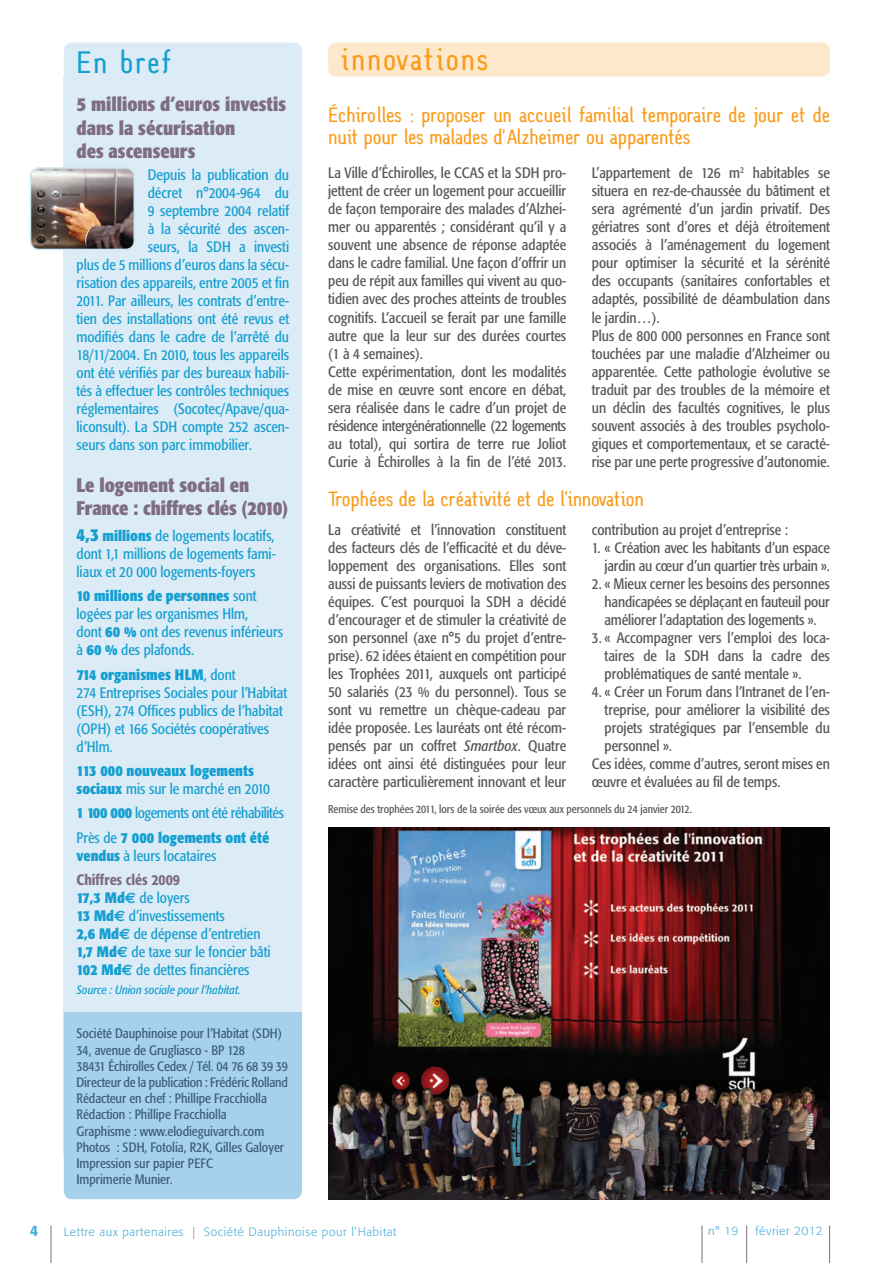
<style>
.page{position:relative;width:893px;height:1263px;background:#fff}
.page>*{position:absolute;margin:0;border:0;box-sizing:border-box;transform-origin:0 0}
.t1{font:27px "Monolein inbetween";letter-spacing:.08em;color:#f89c1c}
.t2{font:27px "Monolein inbetween";letter-spacing:.065em;color:#159fd1}
.t3{font:700 condensed 19.5px/23.4px "Formata";color:#7f6d82}
.t4{font:18px/21.6px "Monolein inbetween";color:#f89c1c}
.t5{font:condensed 15px/18px "Formata";color:#57585a;text-align:justify}
.t6{font:condensed 15px/18px "Formata";color:#159fd1}
.t7{font:700 condensed 15px/18px "Formata";color:#159fd1}
.t8{font:condensed 15px "Formata";letter-spacing:-.025em;color:#159fd1}
.t9{font:500 condensed 15px "Formata";color:#7f6d82}
.t10{font:500 15px "Formata";color:#4baed9}
.t11{font:condensed 13.5px "Formata";color:#3e5c7e}
.t12{font:300 12px "Formata";letter-spacing:.05em;color:#4baed9}
.t13{font:italic condensed 12px "Formata";color:#159fd1}
.t14{font:condensed 11.25px "Formata";color:#57585a}
.s1{font-weight:700;font-size:18px}
.s2{font-weight:700}
.s3{font-weight:400}
.s4{font-family:"Euro Sans";font-weight:700;font-stretch:normal}
.s5{font-style:italic}
.s6{color:#928395}
</style>
<div class="page">
<img style="left:328px;top:827px;width:502px;height:372px">
<div style="left:328px;top:43px;width:502px;height:34px;background:#fee8cb;border-radius:9px"></div>
<hr style="left:51px;top:1225px;width:1px;height:38px;background:#7f6d82">
<hr style="left:702px;top:1225px;width:1px;height:38px;background:#7f6d82">
<hr style="left:746px;top:1225px;width:1px;height:38px;background:#7f6d82">
<hr style="left:829px;top:1225px;width:1px;height:38px;background:#7f6d82">
<div style="left:64px;top:77px;width:238px;height:1076px;background:#dcecf6"></div>
<div style="left:64px;top:43px;width:238px;height:34px;background:#dcecf6"></div>
<div style="left:64px;top:1012px;width:238px;height:187px;background:#a6d1ea"></div>
<img style="left:31px;top:170px;width:101px;height:79px">
<div style="left:30px;top:167px;width:105px;height:83px;border:2px solid #d1e6f3;border-radius:9px"></div>
<p class="t2" style="left:77px;top:44px;width:96px">En bref</p>
<p class="t3" style="left:77px;top:92px;width:211px">5 millions d’euros investis dans la sécurisation<br>des ascenseurs</p>
<p class="t6" style="left:148px;top:166px;width:143px">Depuis la publication du</p>
<p class="t6" style="left:148px;top:184px;width:143px">décret n°2004-964 du</p>
<p class="t6" style="left:148px;top:202px;width:143px">9 septembre 2004 relatif</p>
<p class="t6" style="left:148px;top:220px;width:143px">à la sécurité des ascen-</p>
<p class="t6" style="left:148px;top:238px;width:143px">seurs, la SDH a investi</p>
<p class="t6" style="left:77px;top:256px;width:214px">plus de 5 millions d’euros dans la sécu-</p>
<p class="t6" style="left:77px;top:274px;width:214px">risation des appareils, entre 2005 et fin</p>
<p class="t6" style="left:77px;top:292px;width:214px">2011. Par ailleurs, les contrats d’entre-</p>
<p class="t6" style="left:77px;top:310px;width:214px">tien des installations ont été revus et</p>
<p class="t6" style="left:77px;top:328px;width:214px">modifiés dans le cadre de l’arrêté du</p>
<p class="t6" style="left:77px;top:346px;width:214px">18/11/2004. En 2010, tous les appareils</p>
<p class="t6" style="left:77px;top:364px;width:214px">ont été vérifiés par des bureaux habili-</p>
<p class="t6" style="left:77px;top:382px;width:214px">tés à effectuer les contrôles techniques</p>
<p class="t6" style="left:77px;top:400px;width:214px">réglementaires (Socotec/Apave/qua-</p>
<p class="t6" style="left:77px;top:418px;width:214px">liconsult). La SDH compte 252 ascen-</p>
<p class="t6" style="left:77px;top:436px;width:177px">seurs dans son parc immobilier.</p>
<p class="t3" style="left:77px;top:473px;width:213px">Le logement social en<br>France : chiffres clés (2010)</p>
<p class="t6" style="left:77px;top:527px;width:201px;text-align:justify"><span class="s1">4,3</span> <span class="s2">millions</span> de logements locatifs, dont 1,1 millions de logements fami&shy;liaux et 20 000 logements-foyers</p>
<p class="t6" style="left:77px;top:587px;width:208px"><span class="s2">10 millions de personnes</span> sont logées par les organismes Hlm,<br>dont <span class="s2">60 %</span> ont des revenus inférieurs à <span class="s2">60 %</span> des plafonds.</p>
<p class="t6" style="left:77px;top:665px;width:212px"><span class="s2">714 organismes HLM</span>, dont<br>274 Entreprises Sociales pour l’Habitat (ESH), 274 Offices publics de l’habitat (OPH) et 166 Sociétés coopératives d’Hlm.</p>
<p class="t7" style="left:77px;top:762px;width:195px">113 000 nouveaux logements sociaux <span class="s3">mis sur le marché en 2010</span></p>
<p class="t8" style="left:77px;top:804px;width:209px"><span class="s2">1 100 000</span> logements ont été réhabilités</p>
<p class="t7" style="left:77px;top:828px;width:194px"><span class="s3">Près de</span> 7 000 logements ont été vendus <span class="s3">à leurs locataires</span></p>
<p class="t9" style="left:77px;top:871px;width:105px">Chiffres clés 2009</p>
<p class="t6" style="left:77px;top:889px;width:115px"><span class="s2">17,3 Md</span><span class="s4">E</span> de loyers</p>
<p class="t6" style="left:77px;top:907px;width:150px"><span class="s2">13 Md</span><span class="s4">E</span> d’investissements</p>
<p class="t6" style="left:77px;top:925px;width:185px"><span class="s2">2,6 Md</span><span class="s4">E</span> de dépense d’entretien</p>
<p class="t6" style="left:77px;top:943px;width:196px"><span class="s2">1,7 Md</span><span class="s4">E</span> de taxe sur le foncier bâti</p>
<p class="t6" style="left:77px;top:961px;width:175px"><span class="s2">102 Md</span><span class="s4">E</span> de dettes financières</p>
<p class="t13" style="left:77px;top:983px;width:165px">Source : Union sociale pour l’habitat.</p>
<p class="t11" style="left:77px;top:1026px;width:207px">Société Dauphinoise pour l’Habitat (SDH)</p>
<p class="t11" style="left:77px;top:1042px;width:170px">34, avenue de Grugliasco - BP 128</p>
<p class="t11" style="left:77px;top:1058px;width:213px">38431 Échirolles Cedex / Tél. 04 76 68 39 39</p>
<p class="t11" style="left:77px;top:1074px;width:213px">Directeur de la publication : Frédéric Rolland</p>
<p class="t11" style="left:77px;top:1090px;width:192px">Rédacteur en chef : Phillipe Fracchiolla</p>
<p class="t11" style="left:77px;top:1107px;width:152px">Rédaction : Phillipe Fracchiolla</p>
<p class="t11" style="left:77px;top:1123px;width:189px">Graphisme : www.elodieguivarch.com</p>
<p class="t11" style="left:77px;top:1139px;width:209px">Photos : SDH, Fotolia, R2K, Gilles Galoyer</p>
<p class="t11" style="left:77px;top:1155px;width:138px">Impression sur papier PEFC</p>
<p class="t11" style="left:77px;top:1171px;width:98px">Imprimerie Munier.</p>
<p class="t1" style="left:341px;top:41px;width:149px">innovations</p>
<p class="t4" style="left:328px;top:105px;width:503px">Échirolles : proposer un accueil familial temporaire de jour et de nuit pour les malades d’ Alzheimer ou apparentés</p>
<p class="t5" style="left:328px;top:164px;width:240px">La Ville d’Échirolles, le CCAS et la SDH pro&shy;jettent de créer un logement pour accueillir de façon temporaire des malades d’Alzhei&shy;mer ou apparentés ; considérant qu’il y a souvent une absence de réponse adaptée dans le cadre familial. Une façon d’offrir un peu de répit aux familles qui vivent au quo&shy;tidien avec des proches atteints de troubles cognitifs. L’accueil se ferait par une famille autre que la leur sur des durées courtes (1 à 4 semaines).</p>
<p class="t5" style="left:328px;top:362px;width:240px">Cette expérimentation, dont les modalités de mise en œuvre sont encore en débat, sera réalisée dans le cadre d’un projet de résidence intergénérationnelle (22 logements au total), qui sortira de terre rue Joliot Curie à Échirolles à la fin de l’été 2013.</p>
<p class="t5" style="left:592px;top:164px;width:240px">L’appartement de 126 m<sup>2</sup> habitables se situera en rez-de-chaussée du bâtiment et sera agrémenté d’un jardin privatif. Des gériatres sont d’ores et déjà étroitement associés à l’aménagement du logement pour optimiser la sécurité et la sérénité des occupants (sanitaires confortables et adaptés, possibilité de déambulation dans le jardin…).</p>
<p class="t5" style="left:592px;top:326px;width:240px">Plus de 800 000 personnes en France sont touchées par une maladie d’Alzheimer ou apparentée. Cette pathologie évolutive se traduit par des troubles de la mémoire et un déclin des facultés cognitives, le plus souvent associés à des troubles psycholo&shy;giques et comportementaux, et se caracté&shy;rise par une perte progressive d’autonomie.</p>
<p class="t4" style="left:328px;top:489px;width:317px">Trophées de la créativité et de l’innovation</p>
<p class="t5" style="left:328px;top:521px;width:240px">La créativité et l’innovation constituent des facteurs clés de l’efficacité et du déve&shy;loppement des organisations. Elles sont aussi de puissants leviers de motivation des équipes. C’est pourquoi la SDH a décidé d’encourager et de stimuler la créativité de son personnel (axe n°5 du projet d’entre&shy;prise). 62 idées étaient en compétition pour les Trophées 2011, auxquels ont participé 50 salariés (23 % du personnel). Tous se sont vu remettre un chèque-cadeau par idée proposée. Les lauréats ont été récom&shy;pensés par un coffret <span class="s5">Smartbox</span>. Quatre idées ont ainsi été distinguées pour leur caractère particulièrement innovant et leur</p>
<p class="t5" style="left:592px;top:521px;width:198px">contribution au projet d’entreprise :</p>
<p class="t5" style="left:592px;top:539px;width:240px;text-align:right">1. « Création avec les habitants d’un espace jardin au cœur d’un quartier très urbain ».</p>
<p class="t5" style="left:605px;top:575px;width:227px;text-indent:-13px">2. « Mieux cerner les besoins des personnes handicapées se déplaçant en fauteuil pour améliorer l’adaptation des logements ».</p>
<p class="t5" style="left:605px;top:629px;width:227px;text-indent:-13px">3. « Accompagner vers l’emploi des loca&shy;taires de la SDH dans la cadre des problématiques de santé mentale ».</p>
<p class="t5" style="left:605px;top:683px;width:227px;text-indent:-13px">4. « Créer un Forum dans l’Intranet de l’en&shy;treprise, pour améliorer la visibilité des projets stratégiques par l’ensemble du personnel ».</p>
<p class="t5" style="left:592px;top:755px;width:240px">Ces idées, comme d’autres, seront mises en œuvre et évaluées au fil de temps.</p>
<p class="t14" style="left:328px;top:802px;width:365px">Remise des trophées 2011, lors de la soirée des vœux aux personnels du 24 janvier 2012.</p>
<p class="t10" style="left:30px;top:1222px;width:10px">4</p>
<p class="t12" style="left:64px;top:1225px;width:334px">Lettre aux partenaires <span class="s6">|</span> Société Dauphinoise pour l’Habitat</p>
<p class="t12" style="left:708px;top:1223px;width:32px">n° 19</p>
<p class="t12" style="left:755px;top:1223px;width:69px">février 2012</p>
</div>
